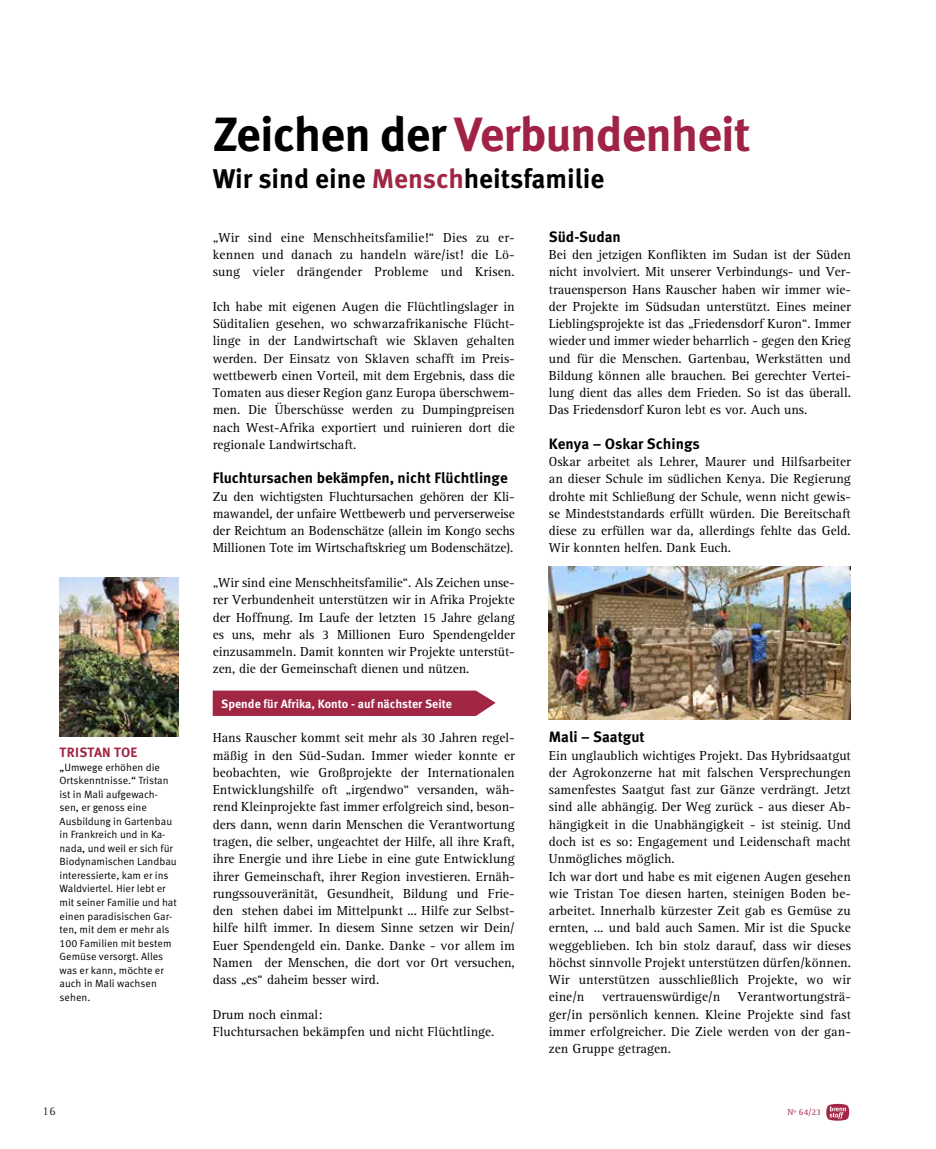
<style>
.page{position:relative;width:936px;height:1149px;background:#fff}
.page>*{position:absolute;margin:0;border:0;box-sizing:border-box;transform-origin:0 0}
.t1{font:700 48px "Meta Pro";letter-spacing:-.02em;color:#a02346}
.t2{font:700 27px "Meta Pro";color:#020203}
.t3{font:700 15px "Meta Pro";color:#000}
.t4{font:13.5px/17.2px "Rotis Serif Std";color:#000;text-align:justify}
.t5{font:700 13.5px "Meta Pro";letter-spacing:.02em;color:#a12644}
.t6{font:700 12px "Meta Pro";color:#fff}
.t7{font:12px "Rotis Serif Std";color:#282827}
.t8{font:10.5px/13.5px "Meta Pro";color:#000}
.t9{font:9px "Rotis Serif Std";color:#a12644}
.s1{color:#000}
.s2{color:#a12644}
</style>
<div class="page">
<svg style="left:826px;top:1103px;width:23px;height:17px"></svg>
<img style="left:60px;top:577px;width:119px;height:159px">
<img style="left:549px;top:566px;width:301px;height:153px">
<svg style="left:213px;top:690px;width:282px;height:25px;background:#a6314d"></svg>
<p class="t5" style="left:60px;top:742px;width:79px">TRISTAN TOE</p>
<p class="t8" style="left:60px;top:760px;width:119px">„Umwege erhöhen die<br>Ortskenntnisse.“ Tristan ist in Mali aufgewach&shy;sen, er genoss eine<br>Ausbildung in Gartenbau in Frankreich und in Ka&shy;nada, und weil er sich für<br>Biodynamischen Landbau interessierte, kam er ins<br>Waldviertel. Hier lebt er mit seiner Familie und hat einen paradisischen Gar&shy;ten, mit dem er mehr als<br>100 Familien mit bestem<br>Gemüse versorgt. Alles was er kann, möchte er auch in Mali wachsen sehen.</p>
<p class="t7" style="left:43px;top:1103px;width:15px">16</p>
<h1 class="t1" style="left:213px;top:97px;width:539px"><span class="s1">Zeichen der</span> Verbundenheit</h1>
<h2 class="t2" style="left:213px;top:157px;width:393px">Wir sind eine <span class="s2">Mensch</span>heitsfamilie</h2>
<p class="t4" style="left:213px;top:229px;width:303px">„Wir sind eine Menschheitsfamilie!“ Dies zu er&shy;kennen und danach zu handeln wäre/ist! die Lö&shy;sung vieler drängender Probleme und Krisen.</p>
<p class="t4" style="left:213px;top:298px;width:303px">Ich habe mit eigenen Augen die Flüchtlingslager in Süditalien gesehen, wo schwarzafrikanische Flücht&shy;linge in der Landwirtschaft wie Sklaven gehalten werden. Der Einsatz von Sklaven schafft im Preis&shy;wettbewerb einen Vorteil, mit dem Ergebnis, dass die Tomaten aus dieser Region ganz Europa überschwem&shy;men. Die Überschüsse werden zu Dumpingpreisen nach West-Afrika exportiert und ruinieren dort die regionale Landwirtschaft.</p>
<p class="t3" style="left:213px;top:466px;width:296px">Fluchtursachen bekämpfen, nicht Flüchtlinge</p>
<p class="t4" style="left:213px;top:488px;width:303px">Zu den wichtigsten Fluchtursachen gehören der Kli&shy;mawandel, der unfaire Wettbewerb und perverserweise der Reichtum an Bodenschätze (allein im Kongo sechs Millionen Tote im Wirtschaftskrieg um Bodenschätze).</p>
<p class="t4" style="left:213px;top:574px;width:303px">„Wir sind eine Menschheitsfamilie“. Als Zeichen unse&shy;rer Verbundenheit unterstützen wir in Afrika Projekte der Hoffnung. Im Laufe der letzten 15 Jahre gelang es uns, mehr als 3 Millionen Euro Spendengelder einzusammeln. Damit konnten wir Projekte unterstüt&shy;zen, die der Gemeinschaft dienen und nützen.</p>
<p class="t6" style="left:221px;top:694px;width:232px">Spende für Afrika, Konto - auf nächster Seite</p>
<p class="t4" style="left:213px;top:729px;width:303px">Hans Rauscher kommt seit mehr als 30 Jahren regel&shy;mäßig in den Süd-Sudan. Immer wieder konnte er beobachten, wie Großprojekte der Internationalen Entwicklungshilfe oft „irgendwo“ versanden, wäh&shy;rend Kleinprojekte fast immer erfolgreich sind, beson&shy;ders dann, wenn darin Menschen die Verantwortung tragen, die selber, ungeachtet der Hilfe, all ihre Kraft, ihre Energie und ihre Liebe in eine gute Entwicklung ihrer Gemeinschaft, ihrer Region investieren. Ernäh&shy;rungssouveränität, Gesundheit, Bildung und Frie&shy;den stehen dabei im Mittelpunkt ... Hilfe zur Selbst&shy;hilfe hilft immer. In diesem Sinne setzen wir Dein/ Euer Spendengeld ein. Danke. Danke - vor allem im Namen der Menschen, die dort vor Ort versuchen, dass „es“ daheim besser wird.</p>
<p class="t4" style="left:213px;top:1005px;width:283px">Drum noch einmal:<br>Fluchtursachen bekämpfen und nicht Flüchtlinge.</p>
<p class="t3" style="left:549px;top:225px;width:74px">Süd-Sudan</p>
<p class="t4" style="left:549px;top:246px;width:303px">Bei den jetzigen Konflikten im Sudan ist der Süden nicht involviert. Mit unserer Verbindungs- und Ver&shy;trauensperson Hans Rauscher haben wir immer wie&shy;der Projekte im Südsudan unterstützt. Eines meiner Lieblingsprojekte ist das „Friedensdorf Kuron“. Immer wieder und immer wieder beharrlich - gegen den Krieg und für die Menschen. Gartenbau, Werkstätten und Bildung können alle brauchen. Bei gerechter Vertei&shy;lung dient das alles dem Frieden. So ist das überall.<br>Das Friedensdorf Kuron lebt es vor. Auch uns.</p>
<p class="t3" style="left:549px;top:432px;width:152px">Kenya – Oskar Schings</p>
<p class="t4" style="left:549px;top:453px;width:303px">Oskar arbeitet als Lehrer, Maurer und Hilfsarbeiter an dieser Schule im südlichen Kenya. Die Regierung drohte mit Schließung der Schule, wenn nicht gewis&shy;se Mindeststandards erfüllt würden. Die Bereitschaft diese zu erfüllen war da, allerdings fehlte das Geld.<br>Wir konnten helfen. Dank Euch.</p>
<p class="t3" style="left:549px;top:725px;width:98px">Mali – Saatgut</p>
<p class="t4" style="left:549px;top:746px;width:303px;text-align:left">Ein unglaublich wichtiges Projekt. Das Hybridsaatgut der Agrokonzerne hat mit falschen Versprechungen samenfestes Saatgut fast zur Gänze verdrängt. Jetzt sind alle abhängig. Der Weg zurück - aus dieser Ab&shy;hängigkeit in die Unabhängigkeit - ist steinig. Und doch ist es so: Engagement und Leidenschaft macht Unmögliches möglich.<br>Ich war dort und habe es mit eigenen Augen gesehen wie Tristan Toe diesen harten, steinigen Boden be&shy;arbeitet. Innerhalb kürzester Zeit gab es Gemüse zu ernten, ... und bald auch Samen. Mir ist die Spucke weggeblieben. Ich bin stolz darauf, dass wir dieses höchst sinnvolle Projekt unterstützen dürfen/können.<br>Wir unterstützen ausschließlich Projekte, wo wir eine/n</p>
<p class="t4" style="left:602px;top:988px;width:120px">vertrauenswürdige/n</p>
<p class="t4" style="left:549px;top:988px;width:303px;text-indent:189px">Verantwortungsträ&shy;ger/in persönlich kennen. Kleine Projekte sind fast immer erfolgreicher. Die Ziele werden von der gan&shy;zen Gruppe getragen.</p>
<p class="t9" style="left:787px;top:1106px;width:35px">Nº 64/23</p>
</div>
